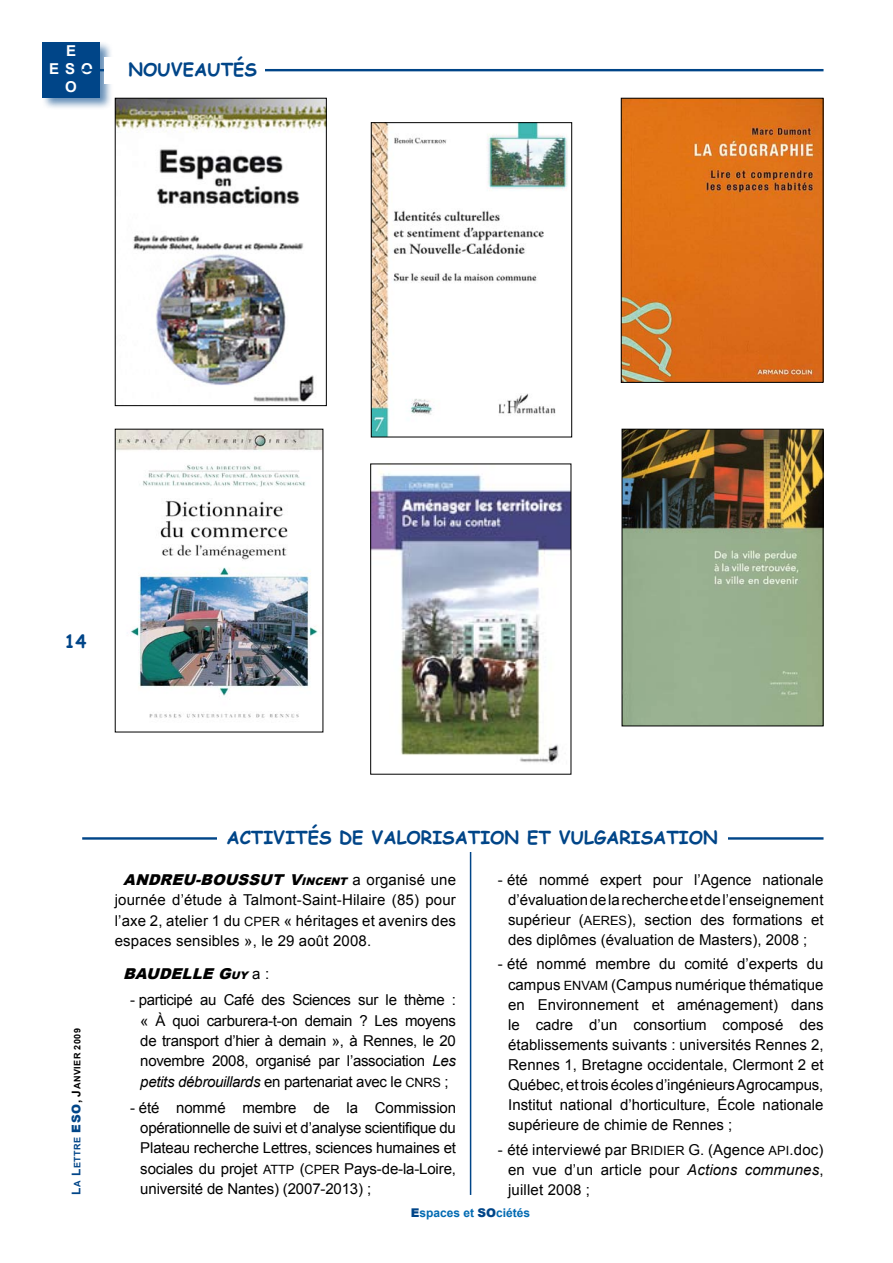
<style>
.page{position:relative;width:893px;height:1263px;background:#fff}
.page>*{position:absolute;margin:0;border:0;box-sizing:border-box;transform-origin:0 0}
.t1{font:700 18px "Comic Sans MS";color:#004588}
.t2{font:15px/20.1px "Arial";color:#000;text-align:justify}
.t3{font:italic 900 15px "Arial";color:#000}
.t4{font:700 15px/18px "Arial";color:#fff;text-align:center}
.t5{font:700 12px "Arial";color:#006ab2}
.t6{font:700 9px "Arial";letter-spacing:.05em;color:#000}
.s1{font-size:12px;color:#004588}
.s2{color:#004588}
.s3{font-weight:900;font-size:12px;color:#004588}
.s4{font-size:12px}
.s5{font-size:10.5px}
.s6{font-size:12.75px}
.s7{font-weight:400;font-style:normal}
.s8{font-style:italic}
.s9{font-weight:900;color:#004588}
</style>
<div class="page">
<div style="left:42px;top:40px;width:72px;height:70px;background:#004588;opacity:.6"></div>
<div style="left:43px;top:43px;width:57px;height:55px;background:#004588"></div>
<hr style="left:82px;top:69px;width:741px;height:2px;background:#004588">
<hr style="left:82px;top:837px;width:741px;height:3px;background:#004588">
<hr style="left:470px;top:844px;width:1px;height:351px;background:#004588">
<div style="left:105px;top:57px;width:160px;height:27px;background:#fff"></div>
<img style="left:117px;top:431px;width:204px;height:287px">
<img style="left:117px;top:100px;width:208px;height:302px">
<div style="left:115px;top:98px;width:212px;height:308px;border:1px solid #000"></div>
<img style="left:372px;top:471px;width:197px;height:292px">
<div style="left:370px;top:463px;width:201px;height:312px;border:1px solid #000"></div>
<img style="left:624px;top:431px;width:197px;height:293px">
<div style="left:622px;top:429px;width:201px;height:297px;border:1px solid #000"></div>
<img style="left:373px;top:124px;width:195px;height:311px">
<div style="left:371px;top:122px;width:201px;height:315px;border:1px solid #000"></div>
<img style="left:623px;top:100px;width:198px;height:281px">
<div style="left:621px;top:98px;width:202px;height:285px;border:1px solid #000"></div>
<div style="left:217px;top:825px;width:510px;height:27px;background:#fff"></div>
<p class="t4" style="left:49px;top:43px;width:45px">E<br>ESO<br>O</p>
<p class="t1" style="left:129px;top:56px;width:130px">NOUVEAUTÉS</p>
<p class="t1" style="left:65px;top:628px;width:23px">14</p>
<p class="t6" style="left:71px;top:1195px;width:168px;rotate:-90deg"><span class="s1">L</span><span class="s2">A</span> <span class="s1">L</span><span class="s2">ETTRE</span> <span class="s3">ESO</span><span class="s4">, J</span>ANVIER 2009</p>
<p class="t1" style="left:227px;top:824px;width:493px">ACTIVITÉS DE VALORISATION ET VULGARISATION</p>
<p class="t3" style="left:123px;top:868px;width:209px">ANDREU-BOUSSUT V<span class="s5">INCENT</span></p>
<p class="t2" style="left:508px;top:870px;width:317px;text-indent:-10px">- été nommé expert pour l’Agence nationale d’évaluation de la recherche et de l’enseignement supérieur (<span class="s6">AERES</span>), section des formations et des diplômes (évaluation de Masters), 2008 ;</p>
<p class="t2" style="left:508px;top:954px;width:317px;text-indent:-10px">- été nommé membre du comité d’experts du campus <span class="s6">ENVAM</span> (Campus numérique thématique en Environnement et aménagement) dans le cadre d’un consortium composé des établissements suivants : universités Rennes 2, Rennes 1, Bretagne occidentale, Clermont 2 et Québec, et trois écoles d’ingénieurs Agrocampus, Institut national d’horticulture, École nationale supérieure de chimie de Rennes ;</p>
<p class="t2" style="left:498px;top:1139px;width:151px">- été interviewé par B<span class="s6">ridier</span></p>
<p class="t2" style="left:115px;top:869px;width:343px;text-indent:238px">a organisé une journée d’étude à Talmont-Saint-Hilaire (85) pour l’axe 2, atelier 1 du <span class="s6">CPER</span> « héritages et avenirs des espaces sensibles », le 29 août 2008.</p>
<p class="t3" style="left:123px;top:963px;width:147px">BAUDELLE G<span class="s5">UY</span> <span class="s7">a :</span></p>
<p class="t2" style="left:140px;top:990px;width:317px;text-indent:-10px">- participé au Café des Sciences sur le thème : « À quoi carburera-t-on demain ? Les moyens de transport d’hier à demain », à Rennes, le 20 novembre 2008, organisé par l’association <span class="s8">Les petits débrouillards</span> en partenariat avec le <span class="s6">CNRS</span> ;</p>
<p class="t2" style="left:140px;top:1097px;width:317px;text-indent:-10px">- été nommé membre de la Commission opérationnelle de suivi et d’analyse scientifique du Plateau recherche Lettres, sciences humaines et sociales du projet <span class="s6">ATTP</span> (<span class="s6">CPER</span> Pays-de-la-Loire, université de Nantes) (2007-2013) ;</p>
<p class="t2" style="left:508px;top:1139px;width:317px;text-indent:180px">G. (Agence <span class="s6">API</span>.doc) en vue d’un article pour <span class="s8">Actions communes</span>, juillet 2008 ;</p>
<p class="t5" style="left:411px;top:1205px;width:121px"><span class="s9">E</span>spaces et <span class="s9">SO</span>ciétés</p>
</div>
